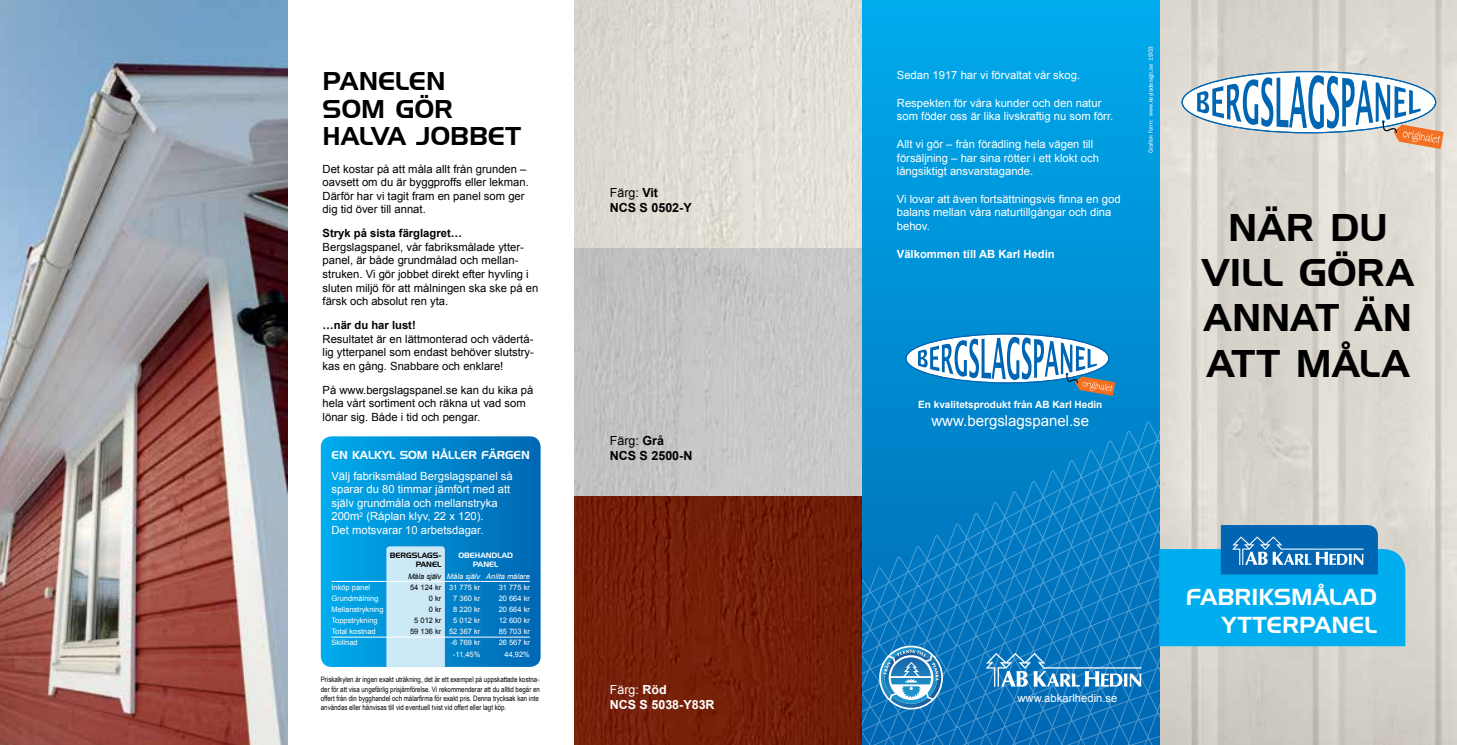
<style>
.page{position:relative;width:1457px;height:745px;background:#fff}
.page>*{position:absolute;margin:0;border:0;box-sizing:border-box;transform-origin:0 0}
.t1{font:37.5px/45px "Handel Gothic BT";letter-spacing:.02em;color:#000;text-align:center}
.t2{font:25px/27.5px "Handel Gothic BT";letter-spacing:.01em;color:#000}
.t3{font:22.5px/27px "Handel Gothic BT";letter-spacing:.005em;color:#fff;text-align:right}
.t4{font:15px "Arial";color:#fff}
.t5{font:700 12.5px/15px "Arial";color:#000}
.t6{font:700 12.5px/15px "Arial";color:#fff}
.t7{font:11.25px/13.5px "Arial";color:#000}
.t8{font:11.25px/13.5px "Arial";color:#fff}
.t9{font:700 11.25px "Arial";color:#000}
.t10{font:700 11.25px "Arial";color:#fff}
.t11{font:11.25px "Handel Gothic BT";color:#fff}
.t12{font:700 10px "Arial";color:#fff}
.t13{font:7.5px/9px "Arial Narrow";color:#000}
.t14{font:7.5px "Arial";color:#fff}
.t15{font:7.5px "Arial";color:#000}
.t16{font:italic 7.5px "Arial";color:#fff}
.t17{font:7.5px/9px "Handel Gothic BT";color:#000;text-align:right}
.t18{font:7.5px/9px "Handel Gothic BT";color:#fff;text-align:center}
.t19{font:6.25px "Franklin Gothic";color:#fff}
.s1{color:#000}
.s2{color:#fff}
.s3{font-weight:400}
</style>
<div class="page">
<img style="left:1159px;top:0;width:297px;height:744px">
<svg style="left:861px;top:0;width:298px;height:411px;background:#009add"></svg>
<img style="left:574px;top:0;width:287px;height:744px">
<img style="left:0;top:0;width:287px;height:744px">
<svg style="left:1181px;top:71px;width:262px;height:78px"></svg>
<svg style="left:905px;top:333px;width:210px;height:62px"></svg>
<svg style="left:321px;top:436px;width:219px;height:230px;background:#028ad0"></svg>
<div style="left:386px;top:546px;width:59px;height:120px;background:#cce8f6"></div>
<hr style="left:331px;top:580px;width:57px;height:1px;background:#fff">
<hr style="left:388px;top:580px;width:53px;height:1px;background:#fff">
<hr style="left:441px;top:580px;width:39px;height:1px;background:#fff">
<hr style="left:480px;top:580px;width:50px;height:1px;background:#fff">
<hr style="left:331px;top:636px;width:57px;height:1px;background:#fff">
<hr style="left:388px;top:636px;width:53px;height:1px;background:#fff">
<hr style="left:441px;top:636px;width:39px;height:1px;background:#fff">
<hr style="left:480px;top:636px;width:50px;height:1px;background:#fff">
<svg style="left:861px;top:411px;width:546px;height:334px;background:#4a9cc8"></svg>
<h2 class="t2" style="left:322px;top:67px;width:200px">PANELEN<br>SOM GÖR<br>HALVA JOBBET</h2>
<p class="t7" style="left:322px;top:162px;width:208px">Det kostar på att måla allt från grunden – oavsett om du är byggproffs eller lekman.<br>Därför har vi tagit fram en panel som ger dig tid över till annat.</p>
<p class="t9" style="left:322px;top:226px;width:141px">Stryk på sista färglagret…</p>
<p class="t7" style="left:322px;top:240px;width:217px">Bergslagspanel, vår fabriksmålade ytter&shy;panel, är både grundmålad och mellan&shy;struken. Vi gör jobbet direkt efter hyvling i sluten miljö för att målningen ska ske på en färsk och absolut ren yta.</p>
<p class="t9" style="left:322px;top:317px;width:95px">…när du har lust!</p>
<p class="t7" style="left:322px;top:332px;width:213px;text-align:justify">Resultatet är en lättmonterad och vädertå&shy;lig ytterpanel som endast behöver slutstry&shy;kas en gång. Snabbare och enklare!</p>
<p class="t7" style="left:322px;top:383px;width:212px">På www.bergslagspanel.se kan du kika på hela vårt sortiment och räkna ut vad som lönar sig. Både i tid och pengar.</p>
<p class="t11" style="left:331px;top:448px;width:200px">EN KALKYL SOM HÅLLER FÄRGEN</p>
<p class="t8" style="left:331px;top:469px;width:183px">Välj fabriksmålad Bergslagspanel så sparar du 80 timmar jämfört med att själv grundmåla och mellanstryka 200m<sup>2</sup> (Råplan klyv, 22 x 120).<br>Det motsvarar 10 arbetsdagar.</p>
<p class="t17" style="left:390px;top:551px;width:53px">BERGSLAGS-<br>PANEL</p>
<p class="t18" style="left:458px;top:551px;width:56px">OBEHANDLAD<br>PANEL</p>
<p class="t16" style="left:408px;top:570px;width:123px"><span class="s1">Måla själv</span> Måla själv Anlita målare</p>
<p class="t14" style="left:331px;top:581px;width:40px">Inköp panel</p>
<p class="t15" style="left:410px;top:581px;width:72px">54 124 kr <span class="s2">31 775 kr</span></p>
<p class="t14" style="left:498px;top:581px;width:33px">31 775 kr</p>
<p class="t14" style="left:331px;top:593px;width:49px">Grundmålning</p>
<p class="t15" style="left:429px;top:593px;width:14px">0 kr</p>
<p class="t14" style="left:453px;top:593px;width:29px">7 360 kr</p>
<p class="t14" style="left:498px;top:593px;width:33px">20 664 kr</p>
<p class="t14" style="left:331px;top:604px;width:54px">Mellanstrykning</p>
<p class="t15" style="left:429px;top:604px;width:14px">0 kr</p>
<p class="t14" style="left:453px;top:604px;width:29px">8 220 kr</p>
<p class="t14" style="left:498px;top:604px;width:33px">20 664 kr</p>
<p class="t14" style="left:331px;top:615px;width:48px">Toppstrykning</p>
<p class="t15" style="left:414px;top:615px;width:29px">5 012 kr</p>
<p class="t14" style="left:453px;top:615px;width:29px">5 012 kr</p>
<p class="t14" style="left:498px;top:615px;width:33px">12 600 kr</p>
<p class="t14" style="left:331px;top:626px;width:46px">Total kostnad</p>
<p class="t15" style="left:410px;top:626px;width:72px">59 136 kr <span class="s2">52 367 kr</span></p>
<p class="t14" style="left:498px;top:626px;width:33px">85 703 kr</p>
<p class="t14" style="left:331px;top:637px;width:28px">Skillnad</p>
<p class="t14" style="left:451px;top:637px;width:31px">-6 769 kr</p>
<p class="t14" style="left:498px;top:637px;width:33px">26 567 kr</p>
<p class="t14" style="left:453px;top:648px;width:29px">-11,45%</p>
<p class="t14" style="left:504px;top:648px;width:27px">44,92%</p>
<p class="t13" style="left:321px;top:674px;width:221px">Priskalkylen är ingen exakt uträkning, det är ett exempel på uppskattade kostna&shy;der för att visa ungefärlig prisjämförelse. Vi rekommenderar att du alltid begär en offert från din bygghandel och målarfirma för exakt pris. Denna trycksak kan inte användas eller hänvisas till vid eventuell tvist vid offert eller lagt köp.</p>
<p class="t5" style="left:609px;top:185px;width:83px"><span class="s3">Färg:</span> Vit<br>NCS S 0502-Y</p>
<p class="t5" style="left:609px;top:433px;width:84px"><span class="s3">Färg:</span> Grå<br>NCS S 2500-N</p>
<p class="t6" style="left:609px;top:681px;width:106px"><span class="s3">Färg:</span> Röd<br>NCS S 5038-Y83R</p>
<p class="t8" style="left:896px;top:68px;width:185px">Sedan 1917 har vi förvaltat vår skog.</p>
<p class="t8" style="left:896px;top:96px;width:218px">Respekten för våra kunder och den natur som föder oss är lika livskraftig nu som förr.</p>
<p class="t8" style="left:896px;top:137px;width:203px">Allt vi gör – från förädling hela vägen till försäljning – har sina rötter i ett klokt och långsiktigt ansvarstagande.</p>
<p class="t8" style="left:896px;top:192px;width:225px">Vi lovar att även fortsättningsvis finna en god balans mellan våra naturtillgångar och dina behov.</p>
<p class="t10" style="left:896px;top:246px;width:159px">Välkommen till AB Karl Hedin</p>
<p class="t19" style="left:1146px;top:153px;width:108px;rotate:-90deg">Grafisk form: www.keyladesign.se 1903</p>
<p class="t12" style="left:918px;top:397px;width:186px">En kvalitetsprodukt från AB Karl Hedin</p>
<h3 class="t4" style="left:931px;top:410px;width:159px">www.bergslagspanel.se</h3>
<h1 class="t1" style="left:1202px;top:205px;width:212px">NÄR DU<br>VILL GÖRA<br>ANNAT ÄN<br>ATT MÅLA</h1>
<p class="t8" style="left:1017px;top:690px;width:102px">www.abkarlhedin.se</p>
<h3 class="t3" style="left:1185px;top:583px;width:193px">FABRIKSMÅLAD<br>YTTERPANEL</h3>
</div>
